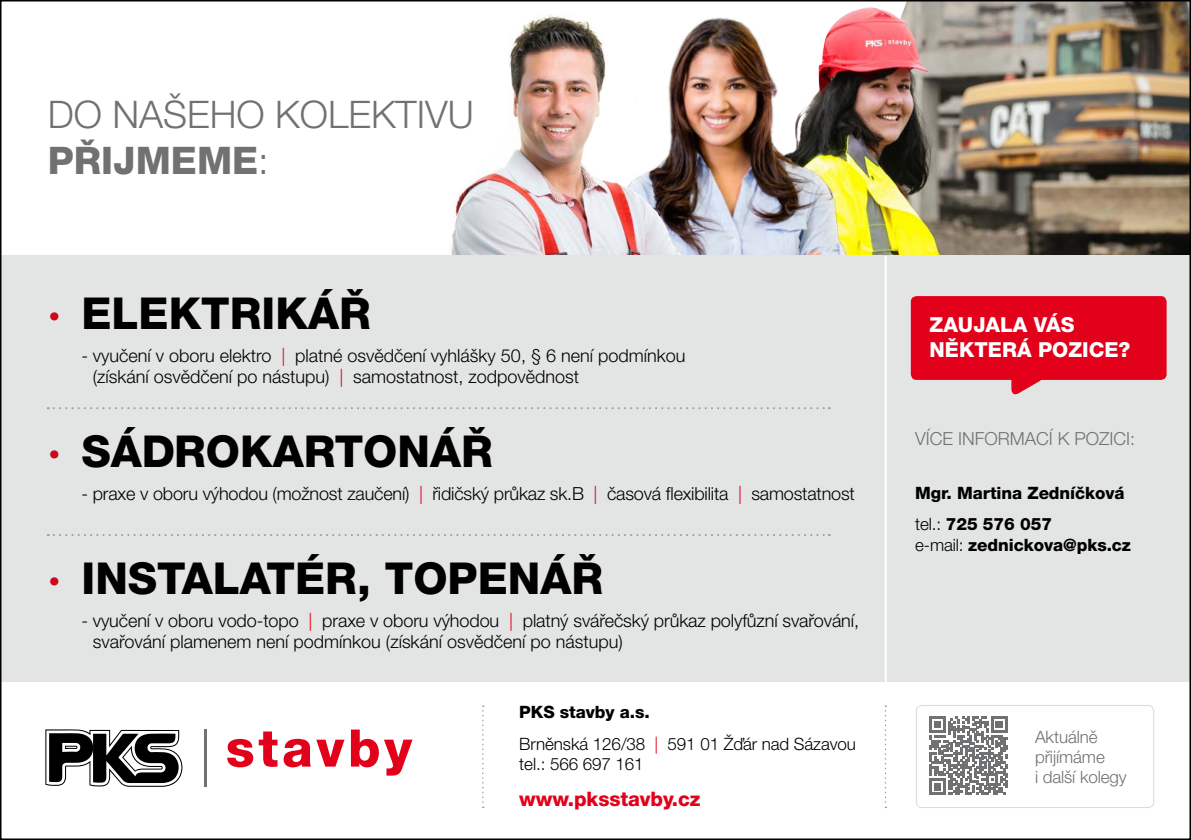
<style>
.page{position:relative;width:1191px;height:840px;background:#fff}
.page>*{position:absolute;margin:0;border:0;box-sizing:border-box;transform-origin:0 0}
.t1{font:800 44px "Helvetica Neue CE";color:#000}
.t2{font:300 38px/45.6px "Helvetica Neue CE";color:#707172}
.t3{font:800 20.6px/24.8px "Helvetica Neue CE";color:#fff}
.t4{font:800 20px "Helvetica Neue CE";letter-spacing:-.005em;color:#e2001a}
.t5{font:300 18px/21.6px "Helvetica Neue CE";color:#000}
.t6{font:300 18px "Helvetica Neue CE";color:#707172}
.t7{font:300 17px/31.8px "Helvetica Neue CE";letter-spacing:-.005em;color:#000}
.t8{font:800 17px/31.8px "Helvetica Neue CE";letter-spacing:-.005em;color:#000}
.t9{font:300 17px/20.4px "Helvetica Neue CE";letter-spacing:-.005em;color:#707172}
.s1{font-weight:800}
.s2{color:#cd071e}
.s3{color:#e2001a}
.s4{font-weight:300}
</style>
<div class="page">
<img style="left:902px;top:3px;width:286px;height:253px">
<svg style="left:482px;top:705px;width:2px;height:102px"></svg>
<svg style="left:884px;top:705px;width:2px;height:102px"></svg>
<svg style="left:929px;top:716px;width:78px;height:78px"></svg>
<div style="left:916px;top:704px;width:238px;height:103px;border:1px solid #d9dadb;border-radius:6px"></div>
<hr style="left:204px;top:729px;width:3px;height:57px;background:#707172">
<svg style="left:45px;top:729px;width:137px;height:57px"></svg>
<svg style="left:227px;top:738px;width:26px;height:29px"></svg>
<svg style="left:259px;top:731px;width:18px;height:35px"></svg>
<svg style="left:283px;top:738px;width:61px;height:29px"></svg>
<svg style="left:351px;top:729px;width:61px;height:46px"></svg>
<img style="left:715px;top:7px;width:187px;height:249px">
<img style="left:447px;top:14px;width:268px;height:242px">
<div style="left:0;top:256px;width:1191px;height:425px;background:#e3e4e4"></div>
<svg style="left:48px;top:407px;width:782px;height:2px"></svg>
<svg style="left:48px;top:534px;width:782px;height:1px"></svg>
<hr style="left:884px;top:256px;width:2px;height:425px;background:#fff">
<div style="left:910px;top:296px;width:256px;height:83px;background:#e2001a;border-radius:6px"></div>
<svg style="left:1011px;top:379px;width:35px;height:16px"></svg>
<h2 class="t2" style="left:48px;top:92px;width:427px">DO NAŠEHO KOLEKTIVU<br><span class="s1">PŘIJMEME</span>:</h2>
<h1 class="t1" style="left:47px;top:286px;width:325px"><span class="s2">∙</span> ELEKTRIKÁŘ</h1>
<p class="t5" style="left:93px;top:344px;width:594px;text-indent:-11px">- vyučení v oboru elektro <span class="s3">|</span> platné osvědčení vyhlášky 50, § 6 není podmínkou (získání osvědčení po nástupu) <span class="s3">|</span> samostatnost, zodpovědnost</p>
<h1 class="t1" style="left:47px;top:424px;width:447px"><span class="s2">∙</span> SÁDROKARTONÁŘ</h1>
<p class="t5" style="left:81px;top:482px;width:775px">- praxe v oboru výhodou (možnost zaučení) <span class="s3">|</span> řidičský průkaz sk.B <span class="s3">|</span> časová flexibilita <span class="s3">|</span> samostatnost</p>
<h1 class="t1" style="left:47px;top:551px;width:557px"><span class="s2">∙</span> INSTALATÉR, TOPENÁŘ</h1>
<p class="t5" style="left:93px;top:609px;width:767px;text-indent:-11px">- vyučení v oboru vodo-topo <span class="s3">|</span> praxe v oboru výhodou <span class="s3">|</span> platný svářečský průkaz polyfůzní svařování, svařování plamenem není podmínkou (získání osvědčení po nástupu)</p>
<p class="t7" style="left:519px;top:696px;width:338px"><span class="s1">PKS stavby a.s.<br></span>Brněnská 126/38 <span class="s3">|</span> 591 01 Žďár nad Sázavou</p>
<p class="t7" style="left:519px;top:748px;width:126px">tel.: 566 697 161</p>
<p class="t4" style="left:519px;top:786px;width:183px">www.pksstavby.cz</p>
<p class="t3" style="left:929px;top:313px;width:202px">ZAUJALA VÁS<br>NĚKTERÁ POZICE?</p>
<p class="t6" style="left:915px;top:428px;width:222px">VÍCE INFORMACÍ K POZICI:</p>
<p class="t8" style="left:915px;top:477px;width:211px">Mgr. Martina Zedníčková <span class="s4">tel.:</span> 725 576 057</p>
<p class="t8" style="left:915px;top:529px;width:217px"><span class="s4">e-mail:</span> zednickova@pks.cz</p>
<p class="t9" style="left:1035px;top:726px;width:93px">Aktuálně přijímáme<br>i další kolegy</p>
</div>
